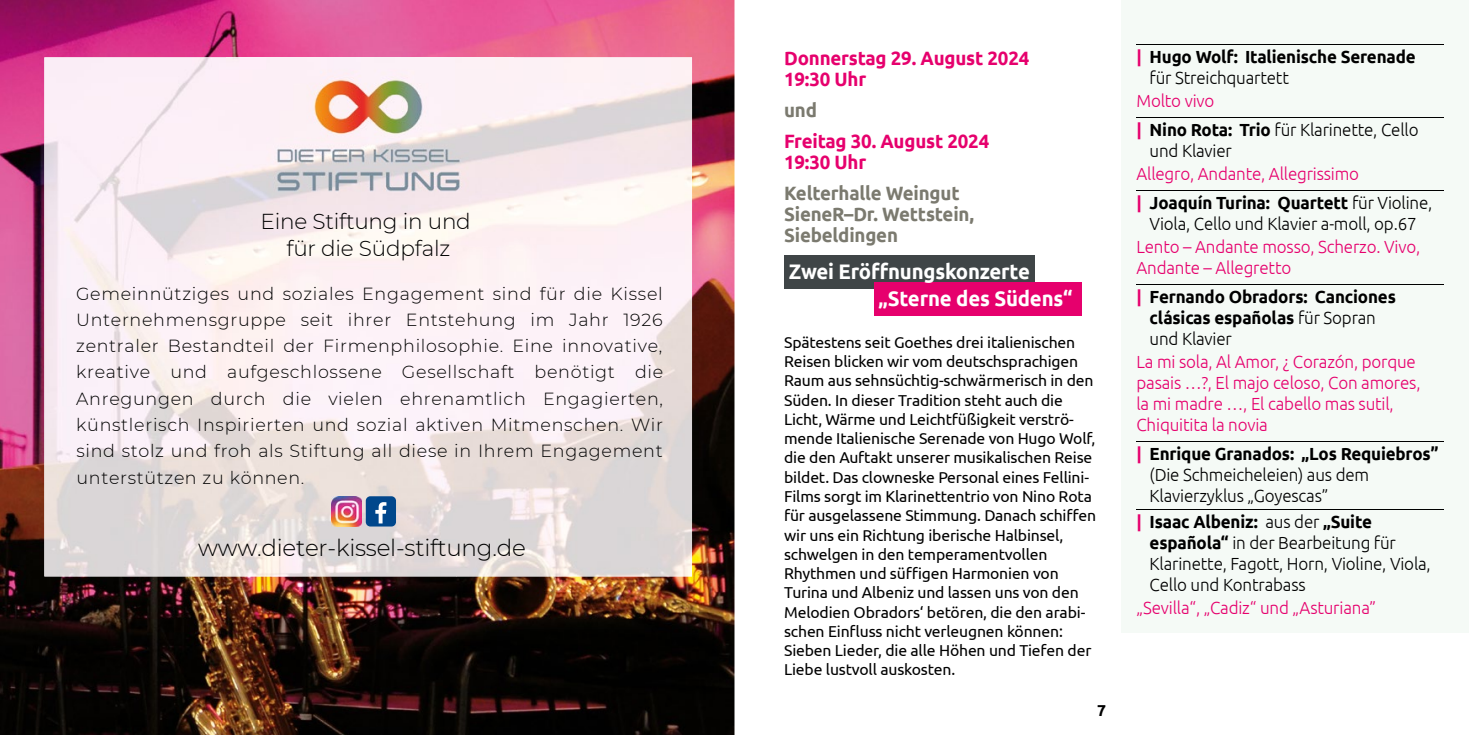
<style>
.page{position:relative;width:1469px;height:735px;background:#fff}
.page>*{position:absolute;margin:0;border:0;box-sizing:border-box;transform-origin:0 0}
.t1{font:300 23.1px "Montserrat";letter-spacing:-.01em;color:#000}
.t2{font:300 21.53px/26.6px "Montserrat";letter-spacing:-.01em;color:#000;text-align:center}
.t3{font:700 21px/27.1px "Ubuntu";letter-spacing:-.01em;color:#fff}
.t4{font:700 19.25px/21px "Ubuntu";letter-spacing:-.01em;color:#e6006d}
.t5{font:700 19.25px/21px "Ubuntu";letter-spacing:-.01em;color:#7b7a6f}
.t6{font:300 17.5px/26.2px "Montserrat";letter-spacing:.04em;color:#000;text-align:justify}
.t7{font:300 17.5px/21px "Ubuntu";letter-spacing:-.01em;color:#000}
.t8{font:300 17.5px/21px "Ubuntu";letter-spacing:-.01em;color:#e6006d}
.t9{font:700 17.5px/21px "Ubuntu";letter-spacing:-.01em;color:#000}
.t10{font:15.75px/19.2px "Ubuntu";letter-spacing:-.01em;color:#000}
.t11{font:700 15.75px "Ubuntu";color:#000}
.s1{color:#e6006d}
.s2{font-weight:300}
.s3{font-weight:700;color:#e6006d}
.s4{font-weight:700}
.s5{font-weight:700;color:#000}
.s6{color:#000}
</style>
<div class="page">
<div style="left:784px;top:255px;width:250px;height:33px;background:#3f4547"></div>
<div style="left:874px;top:282px;width:207px;height:33px;background:#e6006d"></div>
<div style="left:1121px;top:0;width:347px;height:632px;background:#f5faf6"></div>
<hr style="left:1136px;top:44px;width:308px;height:1px;background:#000">
<hr style="left:1136px;top:117px;width:308px;height:1px;background:#000">
<hr style="left:1136px;top:190px;width:308px;height:1px;background:#000">
<hr style="left:1136px;top:284px;width:308px;height:1px;background:#000">
<hr style="left:1136px;top:441px;width:308px;height:1px;background:#000">
<hr style="left:1136px;top:509px;width:308px;height:1px;background:#000">
<img style="left:0;top:0;width:734px;height:734px">
<img style="left:44px;top:57px;width:235px;height:519px">
<img style="left:457px;top:57px;width:235px;height:519px">
<img style="left:279px;top:246px;width:178px;height:330px">
<img style="left:227px;top:57px;width:286px;height:189px">
<img style="left:332px;top:496px;width:30px;height:30px">
<div style="left:366px;top:496px;width:30px;height:30px;background:#00478c;border-radius:5px"></div>
<svg style="left:375px;top:502px;width:11px;height:21px"></svg>
<h2 class="t2" style="left:260px;top:207px;width:212px">Eine Stiftung in und für die Südpfalz</h2>
<p class="t6" style="left:76px;top:279px;width:588px">Gemeinnütziges und soziales Engagement sind für die Kissel Unternehmensgruppe seit ihrer Entstehung im Jahr 1926 zentraler Bestandteil der Firmenphilosophie. Eine innovative, kreative und aufgeschlossene Gesellschaft benötigt die Anregungen durch die vielen ehrenamtlich Engagierten, künstlerisch Inspirierten und sozial aktiven Mitmenschen. Wir sind stolz und froh als Stiftung all diese in Ihrem Engagement unterstützen zu können.</p>
<h1 class="t1" style="left:198px;top:532px;width:329px">www.dieter-kissel-stiftung.de</h1>
<p class="t4" style="left:784px;top:47px;width:247px">Donnerstag 29. August 2024<br>19:30 Uhr</p>
<p class="t5" style="left:784px;top:99px;width:34px">und</p>
<p class="t4" style="left:784px;top:130px;width:207px">Freitag 30. August 2024<br>19:30 Uhr</p>
<p class="t5" style="left:784px;top:182px;width:191px">Kelterhalle Weingut<br>SieneR–Dr. Wettstein,<br>Siebeldingen</p>
<h3 class="t3" style="left:878px;top:257px;width:205px;text-indent:-90px">Zwei Eröffnungskonzerte „Sterne des Südens“ <span class="s1">.</span></h3>
<p class="t10" style="left:784px;top:332px;width:313px">Spätestens seit Goethes drei italienischen Reisen blicken wir vom deutschsprachigen Raum aus sehnsüchtig-schwärmerisch in den Süden. In dieser Tradition steht auch die Licht, Wärme und Leichtfüßigkeit verströ&shy;mende Italienische Serenade von Hugo Wolf, die den Auftakt unserer musikalischen Reise bildet. Das clowneske Personal eines Fellini-Films sorgt im Klarinettentrio von Nino Rota für ausgelassene Stimmung. Danach schiffen wir uns ein Richtung iberische Halbinsel, schwelgen in den temperamentvollen Rhythmen und süffigen Harmonien von Turina und Albeniz und lassen uns von den Melodien Obradors‘ betören, die den arabi&shy;schen Einfluss nicht verleugnen können:<br>Sieben Lieder, die alle Höhen und Tiefen der Liebe lustvoll auskosten.</p>
<p class="t11" style="left:1097px;top:700px;width:10px">7</p>
<p class="t9" style="left:1149px;top:46px;width:268px;text-indent:-13px"><span class="s1">|</span> Hugo Wolf: Italienische Serenade <span class="s2">für Streichquartett</span></p>
<p class="t7" style="left:1136px;top:85px;width:283px;line-height:29.4px"><span class="s1">Molto vivo<br></span><span class="s3">|</span> <span class="s4">Nino Rota: Trio</span> für Klarinette, Cello</p>
<p class="t7" style="left:1149px;top:140px;width:84px">und Klavier</p>
<p class="t8" style="left:1136px;top:158px;width:297px;line-height:29.4px">Allegro, Andante, Allegrissimo<br><span class="s4">|</span> <span class="s5">Joaquín Turina: Quartett</span> <span class="s6">für Violine,</span></p>
<p class="t7" style="left:1149px;top:213px;width:268px">Viola, Cello und Klavier a-moll, op.67</p>
<p class="t8" style="left:1136px;top:235px;width:285px">Lento – Andante mosso, Scherzo. Vivo,<br>Andante – Allegretto</p>
<p class="t9" style="left:1149px;top:286px;width:248px;text-indent:-13px"><span class="s1">|</span> Fernando Obradors: Canciones clásicas españolas <span class="s2">für Sopran und Klavier</span></p>
<p class="t8" style="left:1136px;top:350px;width:285px">La mi sola, Al Amor, ¿ Corazón, porque pasais …?, El majo celoso, Con amores, la mi madre …, El cabello mas sutil,<br>Chiquitita la novia</p>
<p class="t7" style="left:1149px;top:443px;width:290px;text-indent:-13px"><span class="s3">|</span> <span class="s4">Enrique Granados: „Los Requiebros” </span>(Die Schmeicheleien) aus dem<br>Klavierzyklus „Goyescas”</p>
<p class="t7" style="left:1149px;top:511px;width:283px;text-indent:-13px"><span class="s3">|</span> <span class="s4">Isaac Albeniz:</span> aus der <span class="s4">„Suite española“</span> in der Bearbeitung für<br>Klarinette, Fagott, Horn, Violine, Viola,<br>Cello und Kontrabass</p>
<p class="t8" style="left:1136px;top:596px;width:241px">„Sevilla“, „Cadiz“ und „Asturiana”</p>
</div>
